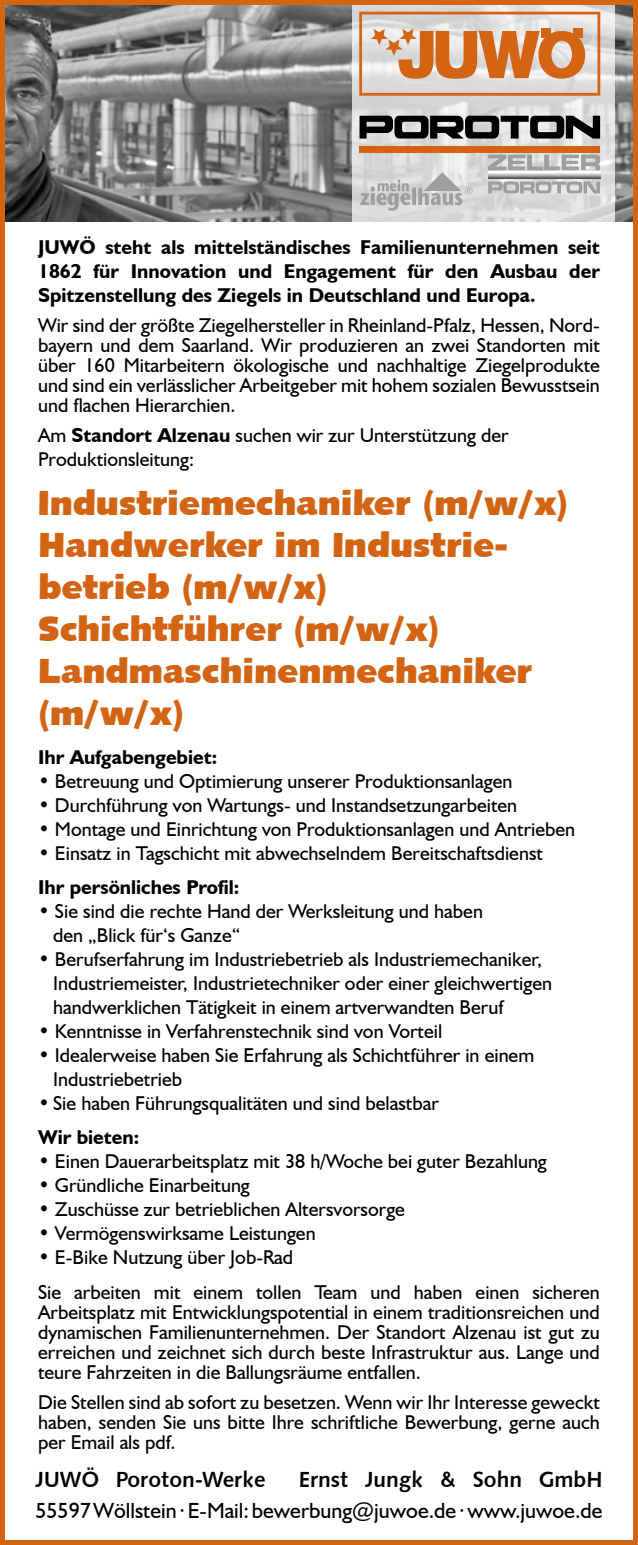
<style>
.page{position:relative;width:638px;height:1545px;background:#fff}
.page>*{position:absolute;margin:0;border:0;box-sizing:border-box;transform-origin:0 0}
.t1{font:35px/42px "Humanist 531 BT Ultra Black A";color:#d36414}
.t2{font:22px "Humanist 521 BT";color:#000}
.t3{font:22px "Humanist 531 BT Bold A";color:#000}
.t4{font:20px/20px "Humanist 521 BT";color:#000}
.t5{font:700 20px/24px "Humanist 521 BT";color:#000;text-align:justify}
.s1{font-weight:700}
</style>
<div class="page">
<img style="left:6px;top:6px;width:626px;height:215px">
<svg style="left:352px;top:6px;width:262px;height:216px;background:#dcdcdc"></svg>
<svg style="left:488px;top:172px;width:112px;height:7px"></svg>
<svg style="left:488px;top:155px;width:112px;height:15px;background:#b7b8b9"></svg>
<svg style="left:488px;top:181px;width:112px;height:13px"></svg>
<svg style="left:360px;top:172px;width:112px;height:39px;background:#c6c6c7"></svg>
<div style="left:359px;top:12px;width:241px;height:84px;border:3px solid #d36414"></div>
<div style="left:541px;top:28px;width:10px;height:9px;background:#d36414"></div>
<div style="left:573px;top:28px;width:9px;height:9px;background:#d36414"></div>
<svg style="left:371px;top:29px;width:214px;height:50px;background:#da9c70"></svg>
<div style="left:359px;top:146px;width:241px;height:7px;background:#d36414"></div>
<svg style="left:359px;top:116px;width:241px;height:23px;background:#505151"></svg>
<div style="left:0;top:0;width:638px;height:1545px;border:5px solid #d36414"></div>
<p class="t5" style="left:38px;top:234px;width:563px">JUWÖ steht als mittelständisches Familienunternehmen seit 1862 für Innovation und Engagement für den Ausbau der Spitzenstellung des Ziegels in Deutschland und Europa.</p>
<p class="t4" style="left:38px;top:314px;width:563px;text-align:justify">Wir sind der größte Ziegelhersteller in Rheinland-Pfalz, Hessen, Nord&shy;bayern und dem Saarland. Wir produzieren an zwei Standorten mit über 160 Mitarbeitern ökologische und nachhaltige Ziegelprodukte und sind ein verlässlicher Arbeitgeber mit hohem sozialen Bewusstsein und flachen Hierarchien.</p>
<p class="t4" style="left:38px;top:422px;width:472px;line-height:24px">Am <span class="s1">Standort Alzenau</span> suchen wir zur Unterstützung der<br>Produktionsleitung:</p>
<h1 class="t1" style="left:38px;top:481px;width:532px">Industriemechaniker (m/w/x)<br>Handwerker im Industrie&shy;betrieb (m/w/x)<br>Schichtführer (m/w/x)<br>Landmaschinenmechaniker (m/w/x)</h1>
<p class="t5" style="left:38px;top:745px;width:181px">Ihr Aufgabengebiet:</p>
<p class="t4" style="left:38px;top:771px;width:476px">• Betreuung und Optimierung unserer Produktionsanlagen</p>
<p class="t4" style="left:38px;top:795px;width:480px">• Durchführung von Wartungs- und Instandsetzungarbeiten</p>
<p class="t4" style="left:38px;top:819px;width:538px">• Montage und Einrichtung von Produktionsanlagen und Antrieben</p>
<p class="t4" style="left:38px;top:843px;width:506px">• Einsatz in Tagschicht mit abwechselndem Bereitschaftsdienst</p>
<p class="t5" style="left:38px;top:875px;width:203px">Ihr persönliches Profil:</p>
<p class="t4" style="left:53px;top:899px;width:431px;line-height:24px;text-indent:-15px">• Sie sind die rechte Hand der Werksleitung und haben den „Blick für‘s Ganze“</p>
<p class="t4" style="left:53px;top:947px;width:500px;line-height:24px;text-indent:-15px">• Berufserfahrung im Industriebetrieb als Industriemechaniker,<br>Industriemeister, Industrietechniker oder einer gleichwertigen handwerklichen Tätigkeit in einem artverwandten Beruf</p>
<p class="t4" style="left:38px;top:1021px;width:406px">• Kenntnisse in Verfahrenstechnik sind von Vorteil</p>
<p class="t4" style="left:53px;top:1043px;width:483px;line-height:24px;text-indent:-15px">• Idealerweise haben Sie Erfahrung als Schichtführer in einem<br>Industriebetrieb</p>
<p class="t4" style="left:38px;top:1093px;width:402px">• Sie haben Führungsqualitäten und sind belastbar</p>
<p class="t5" style="left:38px;top:1125px;width:103px">Wir bieten:</p>
<p class="t4" style="left:38px;top:1151px;width:510px">• Einen Dauerarbeitsplatz mit 38 h/Woche bei guter Bezahlung</p>
<p class="t4" style="left:38px;top:1175px;width:213px">• Gründliche Einarbeitung</p>
<p class="t4" style="left:38px;top:1199px;width:368px">• Zuschüsse zur betrieblichen Altersvorsorge</p>
<p class="t4" style="left:38px;top:1223px;width:279px">• Vermögenswirksame Leistungen</p>
<p class="t4" style="left:38px;top:1239px;width:563px;line-height:35px">• E-Bike Nutzung über Job-Rad<br>Sie arbeiten mit einem tollen Team und haben einen sicheren</p>
<p class="t4" style="left:38px;top:1302px;width:563px;text-align:justify">Arbeitsplatz mit Entwicklungspotential in einem traditionsreichen und dynamischen Familienunternehmen. Der Standort Alzenau ist gut zu erreichen und zeichnet sich durch beste Infrastruktur aus. Lange und teure Fahrzeiten in die Ballungsräume entfallen.</p>
<p class="t4" style="left:38px;top:1392px;width:563px;text-align:justify">Die Stellen sind ab sofort zu besetzen. Wenn wir Ihr Interesse geweckt haben, senden Sie uns bitte Ihre schriftliche Bewerbung, gerne auch per Email als pdf.</p>
<p class="t3" style="left:35px;top:1466px;width:232px">JUWÖ Poroton-Werke</p>
<p class="t3" style="left:299px;top:1466px;width:305px">Ernst Jungk &amp; Sohn GmbH</p>
<p class="t2" style="left:35px;top:1496px;width:568px">55597 Wöllstein · E-Mail: bewerbung@juwoe.de · www.juwoe.de</p>
</div>
